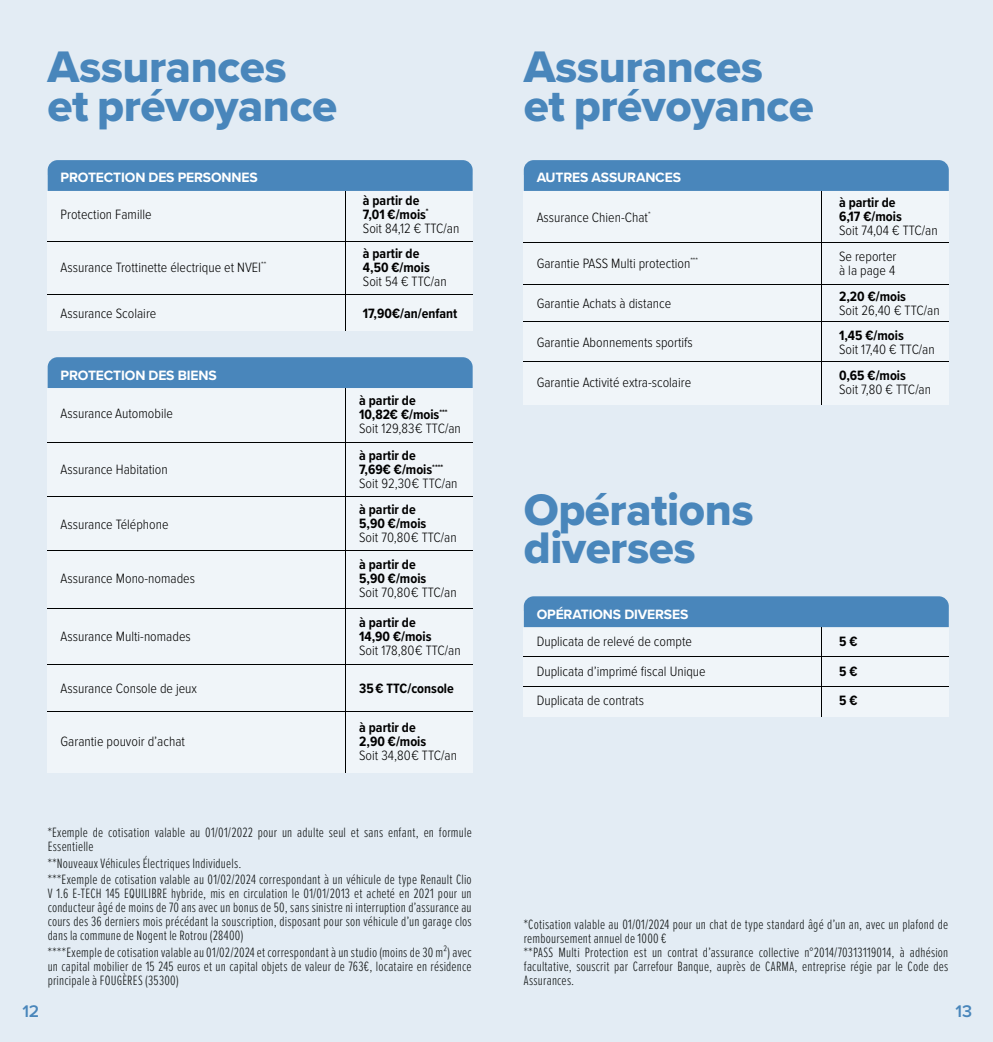
<style>
.page{position:relative;width:993px;height:1042px;background:#fff}
.page>*{position:absolute;margin:0;border:0;box-sizing:border-box;transform-origin:0 0}
.t1{font:45.85px/38.5px "Proxima Nova Extrabld";letter-spacing:-.01em;color:#4986bb}
.t2{font:600 17.5px "Proxima Nova";color:#4986bb}
.t3{font:300 14px/14px "Proxima Nova Ex Cn";letter-spacing:.015em;color:#131717}
.t4{font:300 14px/29.6px "Proxima Nova Cond";color:#000}
.t5{font:700 14px/14px "Proxima Nova Cond";color:#000}
.t6{font:700 14px "Proxima Nova";letter-spacing:-.01em;color:#fff}
.s1{font-weight:300}
</style>
<div class="page">
<div style="left:0;top:0;width:992px;height:1042px;background:#e3ecf4"></div>
<div style="left:523px;top:611px;width:425px;height:106px;background:#f0f5f9"></div>
<div style="left:523px;top:596px;width:425px;height:31px;background:#4986bb"></div>
<hr style="left:820px;top:627px;width:1px;height:90px;background:#000101">
<hr style="left:523px;top:656px;width:425px;height:1px;background:#000101">
<hr style="left:523px;top:686px;width:425px;height:1px;background:#000101">
<div style="left:523px;top:175px;width:425px;height:229px;background:#f0f5f9"></div>
<div style="left:523px;top:160px;width:425px;height:31px;background:#4986bb"></div>
<hr style="left:820px;top:191px;width:1px;height:213px;background:#000101">
<hr style="left:523px;top:242px;width:425px;height:1px;background:#000101">
<hr style="left:523px;top:284px;width:425px;height:1px;background:#000101">
<hr style="left:523px;top:321px;width:425px;height:1px;background:#000101">
<hr style="left:523px;top:361px;width:425px;height:1px;background:#000101">
<div style="left:48px;top:175px;width:424px;height:155px;background:#f0f5f9"></div>
<div style="left:48px;top:160px;width:424px;height:31px;background:#4986bb"></div>
<hr style="left:345px;top:191px;width:1px;height:139px;background:#000101">
<hr style="left:48px;top:241px;width:424px;height:1px;background:#000101">
<hr style="left:48px;top:294px;width:424px;height:1px;background:#000101">
<div style="left:48px;top:388px;width:424px;height:384px;background:#f0f5f9"></div>
<div style="left:48px;top:357px;width:424px;height:31px;background:#4986bb"></div>
<hr style="left:345px;top:388px;width:1px;height:384px;background:#000101">
<hr style="left:48px;top:442px;width:424px;height:1px;background:#000101">
<hr style="left:48px;top:496px;width:424px;height:1px;background:#000101">
<hr style="left:48px;top:550px;width:424px;height:1px;background:#000101">
<hr style="left:48px;top:608px;width:424px;height:1px;background:#000101">
<hr style="left:48px;top:664px;width:424px;height:1px;background:#000101">
<hr style="left:48px;top:711px;width:424px;height:1px;background:#000101">
<h1 class="t1" style="left:48px;top:47px;width:291px">Assurances et prévoyance</h1>
<h1 class="t1" style="left:523px;top:47px;width:291px">Assurances et prévoyance</h1>
<p class="t6" style="left:61px;top:167px;width:199px">PROTECTION DES PERSONNES</p>
<p class="t4" style="left:61px;top:200px;width:92px">Protection Famille</p>
<p class="t5" style="left:363px;top:193px;width:98px">à partir de<br>7,01 €/mois<sup>*<br></sup><span class="s1">Soit 84,12 € TTC/an</span></p>
<p class="t6" style="left:536px;top:167px;width:146px">AUTRES ASSURANCES</p>
<p class="t4" style="left:536px;top:202px;width:115px">Assurance Chien-Chat<sup>*</sup></p>
<p class="t5" style="left:838px;top:195px;width:64px">à partir de<br>6,17 €/mois</p>
<p class="t4" style="left:838px;top:216px;width:100px">Soit 74,04 € TTC/an</p>
<p class="t5" style="left:363px;top:246px;width:68px">à partir de<br>4,50 €/mois</p>
<p class="t4" style="left:363px;top:266px;width:85px">Soit 54 € TTC/an</p>
<p class="t4" style="left:61px;top:253px;width:207px">Assurance Trottinette électrique et NVEI<sup>**</sup></p>
<p class="t4" style="left:61px;top:298px;width:97px">Assurance Scolaire</p>
<p class="t5" style="left:363px;top:306px;width:96px">17,90€/an/enfant</p>
<p class="t6" style="left:61px;top:364px;width:158px">PROTECTION DES BIENS</p>
<p class="t4" style="left:61px;top:399px;width:114px">Assurance Automobile</p>
<p class="t4" style="left:61px;top:455px;width:109px">Assurance Habitation</p>
<p class="t4" style="left:61px;top:509px;width:109px">Assurance Téléphone</p>
<p class="t4" style="left:61px;top:564px;width:136px">Assurance Mono-nomades</p>
<p class="t4" style="left:61px;top:622px;width:132px">Assurance Multi-nomades</p>
<p class="t4" style="left:61px;top:674px;width:138px">Assurance Console de jeux</p>
<p class="t4" style="left:61px;top:726px;width:126px">Garantie pouvoir d’achat</p>
<p class="t5" style="left:359px;top:393px;width:103px">à partir de<br>10,82€ €/mois<sup>***<br></sup><span class="s1">Soit 129,83 € TTC/an</span></p>
<p class="t5" style="left:359px;top:448px;width:100px">à partir de<br>7,69€ €/mois<sup>****<br></sup><span class="s1">Soit 92,30 € TTC/an</span></p>
<p class="t5" style="left:359px;top:502px;width:69px">à partir de<br>5,90 €/mois</p>
<p class="t4" style="left:359px;top:523px;width:99px">Soit 70,80 € TTC/an</p>
<p class="t5" style="left:359px;top:557px;width:69px">à partir de<br>5,90 €/mois</p>
<p class="t4" style="left:359px;top:578px;width:99px">Soit 70,80 € TTC/an</p>
<p class="t5" style="left:359px;top:615px;width:74px">à partir de<br>14,90 €/mois</p>
<p class="t4" style="left:359px;top:636px;width:103px">Soit 178,80 € TTC/an</p>
<p class="t5" style="left:359px;top:681px;width:96px">35 € TTC/console</p>
<p class="t5" style="left:359px;top:720px;width:68px">à partir de<br>2,90 €/mois</p>
<p class="t4" style="left:359px;top:741px;width:99px">Soit 34,80 € TTC/an</p>
<p class="t3" style="left:48px;top:825px;width:425px">*Exemple de cotisation valable au 01/01/2022 pour un adulte seul et sans enfant, en formule<br>Essentielle</p>
<p class="t3" style="left:48px;top:854px;width:425px;line-height:16.4px">**Nouveaux Véhicules Électriques Individuels.<br>***Exemple de cotisation valable au 01/02/2024 correspondant à un véhicule de type Renault Clio</p>
<p class="t3" style="left:48px;top:886px;width:425px;text-align:justify">V 1.6 E-TECH 145 EQUILIBRE hybride, mis en circulation le 01/01/2013 et acheté en 2021 pour un conducteur âgé de moins de 70 ans avec un bonus de 50, sans sinistre ni interruption d’assurance au cours des 36 derniers mois précédant la souscription, disposant pour son véhicule d’un garage clos dans la commune de Nogent le Rotrou (28400)</p>
<p class="t3" style="left:48px;top:944px;width:425px;text-align:justify">****Exemple de cotisation valable au 01/02/2024 et correspondant à un studio (moins de 30 m²) avec un capital mobilier de 15 245 euros et un capital objets de valeur de 763€, locataire en résidence principale à FOUGÈRES (35300)</p>
<p class="t4" style="left:536px;top:249px;width:163px">Garantie PASS Multi protection<sup>***</sup></p>
<p class="t4" style="left:838px;top:249px;width:59px;line-height:14px">Se reporter à la page 4</p>
<p class="t4" style="left:536px;top:289px;width:136px">Garantie Achats à distance</p>
<p class="t4" style="left:536px;top:328px;width:158px">Garantie Abonnements sportifs</p>
<p class="t4" style="left:536px;top:368px;width:156px">Garantie Activité extra-scolaire</p>
<h1 class="t1" style="left:523px;top:490px;width:231px">Opérations diverses</h1>
<p class="t6" style="left:536px;top:603px;width:153px">OPÉRATIONS DIVERSES</p>
<p class="t4" style="left:536px;top:627px;width:170px">Duplicata de relevé de compte<br>Duplicata d’imprimé fiscal Unique<br>Duplicata de contrats</p>
<p class="t5" style="left:838px;top:289px;width:68px">2,20 €/mois</p>
<p class="t4" style="left:838px;top:296px;width:102px">Soit 26,40 € TTC/an</p>
<p class="t5" style="left:838px;top:328px;width:66px">1,45 €/mois</p>
<p class="t4" style="left:838px;top:335px;width:97px">Soit 17,40 € TTC/an</p>
<p class="t5" style="left:838px;top:368px;width:68px">0,65 €/mois</p>
<p class="t4" style="left:838px;top:375px;width:93px">Soit 7,80 € TTC/an</p>
<p class="t5" style="left:838px;top:634px;width:20px">5 €</p>
<p class="t5" style="left:838px;top:664px;width:20px">5 €</p>
<p class="t5" style="left:838px;top:693px;width:20px">5 €</p>
<p class="t3" style="left:523px;top:916px;width:426px">*Cotisation valable au 01/01/2024 pour un chat de type standard âgé d’un an, avec un plafond de remboursement annuel de 1000 €<br>**PASS Multi Protection est un contrat d’assurance collective n°2014/70313119014, à adhésion facultative, souscrit par Carrefour Banque, auprès de CARMA, entreprise régie par le Code des Assurances.</p>
<p class="t2" style="left:22px;top:997px;width:18px">12</p>
<p class="t2" style="left:955px;top:997px;width:18px">13</p>
</div>
